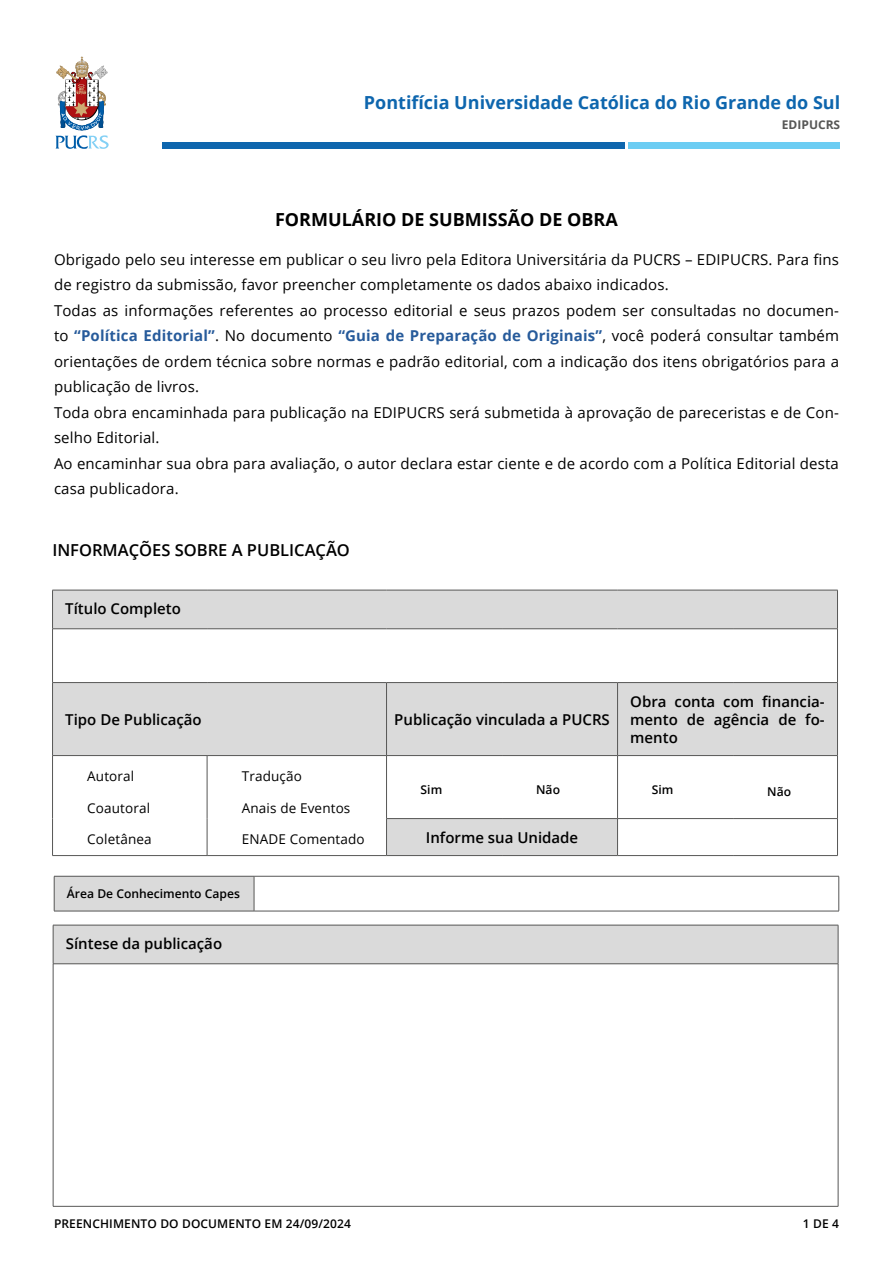
<style>
.page{position:relative;width:893px;height:1263px;background:#fff}
.page>*{position:absolute;margin:0;border:0;box-sizing:border-box;transform-origin:0 0}
.t1{font:700 18px "Open Sans";color:#0e66ae}
.t2{font:700 18px "Open Sans";color:#000}
.t3{font:600 16.5px "Open Sans";color:#000}
.t4{font:15px/25.5px "Open Sans";letter-spacing:.01em;color:#000}
.t5{font:600 15px/18px "Open Sans";color:#000;text-align:justify}
.t6{font:13.5px "Open Sans";letter-spacing:.01em;color:#000}
.t7{font:600 12.15px "Open Sans";color:#000}
.t8{font:600 12px "Open Sans";letter-spacing:.01em;color:#000}
.t9{font:700 12px "Open Sans";color:#575756}
.s1{font-weight:700;color:#275b9b}
</style>
<div class="page">
<svg style="left:55px;top:56px;width:54px;height:93px"></svg>
<div style="left:163px;top:143px;width:462px;height:6px;background:#0e66ae"></div>
<div style="left:628px;top:143px;width:212px;height:6px;background:#6ccdf3"></div>
<svg style="left:53px;top:591px;width:784px;height:264px"></svg>
<hr style="left:207px;top:756px;width:1px;height:62px;background:#575756">
<hr style="left:386px;top:756px;width:1px;height:62px;background:#575756">
<hr style="left:207px;top:818px;width:1px;height:37px;background:#575756">
<hr style="left:837px;top:819px;width:1px;height:36px;background:#575756">
<hr style="left:52px;top:855px;width:155px;height:1px;background:#575756">
<hr style="left:207px;top:855px;width:180px;height:1px;background:#575756">
<hr style="left:618px;top:855px;width:115px;height:1px;background:#575756">
<hr style="left:733px;top:855px;width:105px;height:1px;background:#575756">
<hr style="left:52px;top:590px;width:155px;height:1px;background:#575756">
<hr style="left:52px;top:590px;width:1px;height:39px;background:#575756">
<hr style="left:207px;top:590px;width:180px;height:1px;background:#575756">
<hr style="left:387px;top:590px;width:115px;height:1px;background:#575756">
<hr style="left:502px;top:590px;width:116px;height:1px;background:#575756">
<hr style="left:618px;top:590px;width:115px;height:1px;background:#575756">
<hr style="left:733px;top:590px;width:105px;height:1px;background:#575756">
<hr style="left:837px;top:590px;width:1px;height:39px;background:#575756">
<hr style="left:52px;top:628px;width:155px;height:1px;background:#575756">
<hr style="left:52px;top:629px;width:1px;height:53px;background:#575756">
<hr style="left:207px;top:628px;width:180px;height:1px;background:#575756">
<hr style="left:387px;top:628px;width:115px;height:1px;background:#575756">
<hr style="left:502px;top:628px;width:116px;height:1px;background:#575756">
<hr style="left:618px;top:628px;width:115px;height:1px;background:#575756">
<hr style="left:733px;top:628px;width:105px;height:1px;background:#575756">
<hr style="left:837px;top:629px;width:1px;height:53px;background:#575756">
<hr style="left:386px;top:819px;width:1px;height:36px;background:#575756">
<hr style="left:617px;top:819px;width:1px;height:36px;background:#575756">
<hr style="left:387px;top:855px;width:115px;height:1px;background:#575756">
<hr style="left:502px;top:855px;width:116px;height:1px;background:#575756">
<hr style="left:387px;top:682px;width:115px;height:1px;background:#575756">
<hr style="left:502px;top:682px;width:116px;height:1px;background:#575756">
<hr style="left:618px;top:682px;width:115px;height:1px;background:#575756">
<hr style="left:733px;top:682px;width:105px;height:1px;background:#575756">
<hr style="left:837px;top:683px;width:1px;height:72px;background:#575756">
<hr style="left:52px;top:682px;width:155px;height:1px;background:#575756">
<hr style="left:52px;top:683px;width:1px;height:72px;background:#575756">
<hr style="left:207px;top:682px;width:180px;height:1px;background:#575756">
<hr style="left:386px;top:683px;width:1px;height:72px;background:#575756">
<hr style="left:617px;top:683px;width:1px;height:72px;background:#575756">
<hr style="left:617px;top:756px;width:1px;height:62px;background:#575756">
<hr style="left:52px;top:755px;width:155px;height:1px;background:#575756">
<hr style="left:52px;top:756px;width:1px;height:62px;background:#575756">
<hr style="left:207px;top:755px;width:180px;height:1px;background:#575756">
<hr style="left:387px;top:755px;width:115px;height:1px;background:#575756">
<hr style="left:502px;top:755px;width:116px;height:1px;background:#575756">
<hr style="left:618px;top:755px;width:115px;height:1px;background:#575756">
<hr style="left:733px;top:755px;width:105px;height:1px;background:#575756">
<hr style="left:837px;top:756px;width:1px;height:62px;background:#575756">
<hr style="left:52px;top:818px;width:1px;height:37px;background:#575756">
<hr style="left:386px;top:818px;width:116px;height:1px;background:#575756">
<hr style="left:502px;top:818px;width:116px;height:1px;background:#575756">
<hr style="left:618px;top:818px;width:115px;height:1px;background:#575756">
<hr style="left:733px;top:818px;width:105px;height:1px;background:#575756">
<div style="left:54px;top:876px;width:200px;height:35px;background:#dadada"></div>
<hr style="left:54px;top:876px;width:200px;height:1px;background:#575756">
<hr style="left:54px;top:876px;width:1px;height:35px;background:#575756">
<hr style="left:54px;top:911px;width:200px;height:1px;background:#575756">
<hr style="left:254px;top:876px;width:585px;height:1px;background:#575756">
<hr style="left:838px;top:876px;width:1px;height:35px;background:#575756">
<hr style="left:254px;top:911px;width:585px;height:1px;background:#575756">
<hr style="left:254px;top:876px;width:1px;height:35px;background:#575756">
<div style="left:53px;top:925px;width:785px;height:39px;background:#dadada"></div>
<hr style="left:838px;top:925px;width:1px;height:38px;background:#575756">
<hr style="left:838px;top:964px;width:1px;height:242px;background:#575756">
<hr style="left:53px;top:925px;width:785px;height:1px;background:#575756">
<hr style="left:53px;top:925px;width:1px;height:38px;background:#575756">
<hr style="left:53px;top:963px;width:785px;height:1px;background:#575756">
<hr style="left:53px;top:964px;width:1px;height:242px;background:#575756">
<hr style="left:53px;top:1206px;width:785px;height:1px;background:#575756">
<p class="t1" style="left:364px;top:90px;width:478px">Pontifícia Universidade Católica do Rio Grande do Sul</p>
<p class="t9" style="left:782px;top:116px;width:60px">EDIPUCRS</p>
<p class="t2" style="left:275px;top:207px;width:344px">FORMULÁRIO DE SUBMISSÃO DE OBRA</p>
<p class="t4" style="left:54px;top:246px;width:786px">Obrigado pelo seu interesse em publicar o seu livro pela Editora Universitária da PUCRS – EDIPUCRS. Para fins de registro da submissão, favor preencher completamente os dados abaixo indicados.<br>Todas as informações referentes ao processo editorial e seus prazos podem ser consultadas no documen&shy;to <span class="s1">“Política Editorial”</span>. No documento <span class="s1">“Guia de Preparação de Originais”</span>, você poderá consultar também orientações de ordem técnica sobre normas e padrão editorial, com a indicação dos itens obrigatórios para a publicação de livros.<br>Toda obra encaminhada para publicação na EDIPUCRS será submetida à aprovação de pareceristas e de Con&shy;selho Editorial.<br>Ao encaminhar sua obra para avaliação, o autor declara estar ciente e de acordo com a Política Editorial desta casa publicadora.</p>
<p class="t3" style="left:52px;top:539px;width:299px">INFORMAÇÕES SOBRE A PUBLICAÇÃO</p>
<p class="t5" style="left:65px;top:599px;width:117px">Título Completo</p>
<p class="t5" style="left:65px;top:710px;width:138px">Tipo De Publicação</p>
<p class="t5" style="left:394px;top:710px;width:217px">Publicação vinculada a PUCRS</p>
<p class="t5" style="left:630px;top:692px;width:196px">Obra conta com financia&shy;mento de agência de fo&shy;mento</p>
<p class="t6" style="left:87px;top:767px;width:48px">Autoral</p>
<p class="t6" style="left:87px;top:799px;width:64px">Coautoral</p>
<p class="t6" style="left:87px;top:830px;width:66px">Coletânea</p>
<p class="t6" style="left:242px;top:767px;width:62px">Tradução</p>
<p class="t6" style="left:242px;top:798px;width:110px">Anais de Eventos</p>
<p class="t6" style="left:242px;top:830px;width:124px">ENADE Comentado</p>
<p class="t7" style="left:67px;top:885px;width:175px">Área De Conhecimento Capes</p>
<p class="t5" style="left:66px;top:934px;width:158px">Síntese da publicação</p>
<p class="t7" style="left:421px;top:781px;width:23px">Sim</p>
<p class="t7" style="left:536px;top:781px;width:25px">Não</p>
<p class="t7" style="left:652px;top:781px;width:23px">Sim</p>
<p class="t7" style="left:767px;top:783px;width:25px">Não</p>
<p class="t5" style="left:426px;top:828px;width:154px">Informe sua Unidade</p>
<p class="t8" style="left:54px;top:1215px;width:299px">PREENCHIMENTO DO DOCUMENTO EM 24/09/2024</p>
<p class="t8" style="left:803px;top:1215px;width:38px">1 DE 4</p>
</div>
